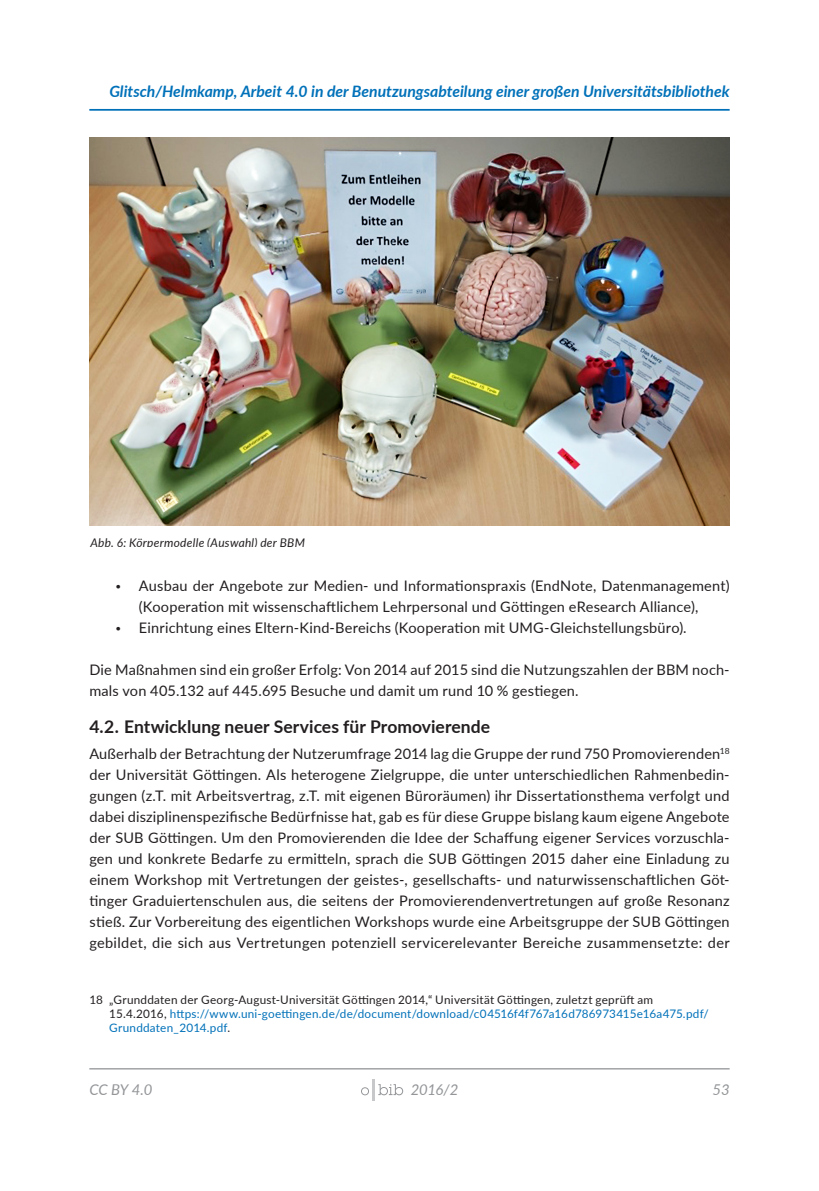
<style>
.page{position:relative;width:819px;height:1191px;background:#fff}
.page>*{position:absolute;margin:0;border:0;box-sizing:border-box;transform-origin:0 0}
.t1{font:700 17.5px "Lato";color:#231f20}
.t2{font:italic 700 15.75px "Lato";color:#0071b9}
.t3{font:italic 14.88px "Lato";letter-spacing:-.015em;color:#939598}
.paragraph{font:14.53px/21px "Lato";letter-spacing:.015em;color:#231f20;text-align:center}
.t4{font:italic 11.9px "Lato";letter-spacing:.02em;color:#231f20}
.footnote_text{font:11.72px/14px "Lato";letter-spacing:.02em;color:#0071b9}
.s1{font-weight:100}
.s2{color:#231f20}
</style>
<div class="page">
<hr style="left:89px;top:1068px;width:640px;height:1px;background:#939598">
<hr style="left:372px;top:1079px;width:3px;height:21px;background:#c7c8ca">
<svg style="left:361px;top:1087px;width:8px;height:8px"></svg>
<svg style="left:378px;top:1084px;width:25px;height:11px"></svg>
<img style="left:89px;top:138px;width:640px;height:388px">
<hr style="left:89px;top:109px;width:640px;height:2px;background:#0071b9">
<p class="t2" style="left:109px;top:80px;width:621px">Glitsch/Helmkamp, Arbeit 4.0 in der Benutzungsabteilung einer großen Universitätsbibliothek</p>
<p class="t4" style="left:90px;top:534px;width:216px">Abb. 6: Körpermodelle (Auswahl) der BBM</p>
<p class="paragraph" style="left:114px;top:575px;width:617px"><span class="s1">•</span> Ausbau der Angebote zur Medien- und Informationspraxis (EndNote, Datenmanagement) (Kooperation mit wissenschaftlichem Lehrpersonal und Göttingen eResearch Alliance),</p>
<p class="paragraph" style="left:114px;top:617px;width:574px"><span class="s1">•</span> Einrichtung eines Eltern-Kind-Bereichs (Kooperation mit UMG-Gleichstellungsbüro).</p>
<p class="paragraph" style="left:89px;top:659px;width:641px;text-align:left">Die Maßnahmen sind ein großer Erfolg: Von 2014 auf 2015 sind die Nutzungszahlen der BBM noch&shy;mals von 405.132 auf 445.695 Besuche und damit um rund 10 % gestiegen.</p>
<p class="t1" style="left:89px;top:713px;width:402px">4.2. Entwicklung neuer Services für Promovierende</p>
<p class="paragraph" style="left:89px;top:743px;width:641px;text-align:justify">Außerhalb der Betrachtung der Nutzerumfrage 2014 lag die Gruppe der rund 750 Promovierenden<sup>18 </sup>der Universität Göttingen. Als heterogene Zielgruppe, die unter unterschiedlichen Rahmenbedin&shy;gungen (z.T. mit Arbeitsvertrag, z.T. mit eigenen Büroräumen) ihr Dissertationsthema verfolgt und dabei disziplinenspezifische Bedürfnisse hat, gab es für diese Gruppe bislang kaum eigene Angebote der SUB Göttingen. Um den Promovierenden die Idee der Schaffung eigener Services vorzuschla&shy;gen und konkrete Bedarfe zu ermitteln, sprach die SUB Göttingen 2015 daher eine Einladung zu einem Workshop mit Vertretungen der geistes-, gesellschafts- und naturwissenschaftlichen Göt&shy;tinger Graduiertenschulen aus, die seitens der Promovierendenvertretungen auf große Resonanz stieß. Zur Vorbereitung des eigentlichen Workshops wurde eine Arbeitsgruppe der SUB Göttingen gebildet, die sich aus Vertretungen potenziell servicerelevanter Bereiche zusammensetzte: der</p>
<p class="footnote_text" style="left:109px;top:992px;width:601px;text-indent:-20px"><span class="s2">18 „Grunddaten der Georg-August-Universität Göttingen 2014,“ Universität Göttingen, zuletzt geprüft am<br>15.4.2016,</span> https://www.uni-goettingen.de/de/document/download/c04516f4f767a16d786973415e16a475.pdf/<br>Grunddaten_2014.pdf<span class="s2">.</span></p>
<p class="t3" style="left:89px;top:1079px;width:65px">CC BY 4.0</p>
<p class="t3" style="left:411px;top:1079px;width:49px">2016/2</p>
<p class="t3" style="left:712px;top:1079px;width:19px">53</p>
</div>
